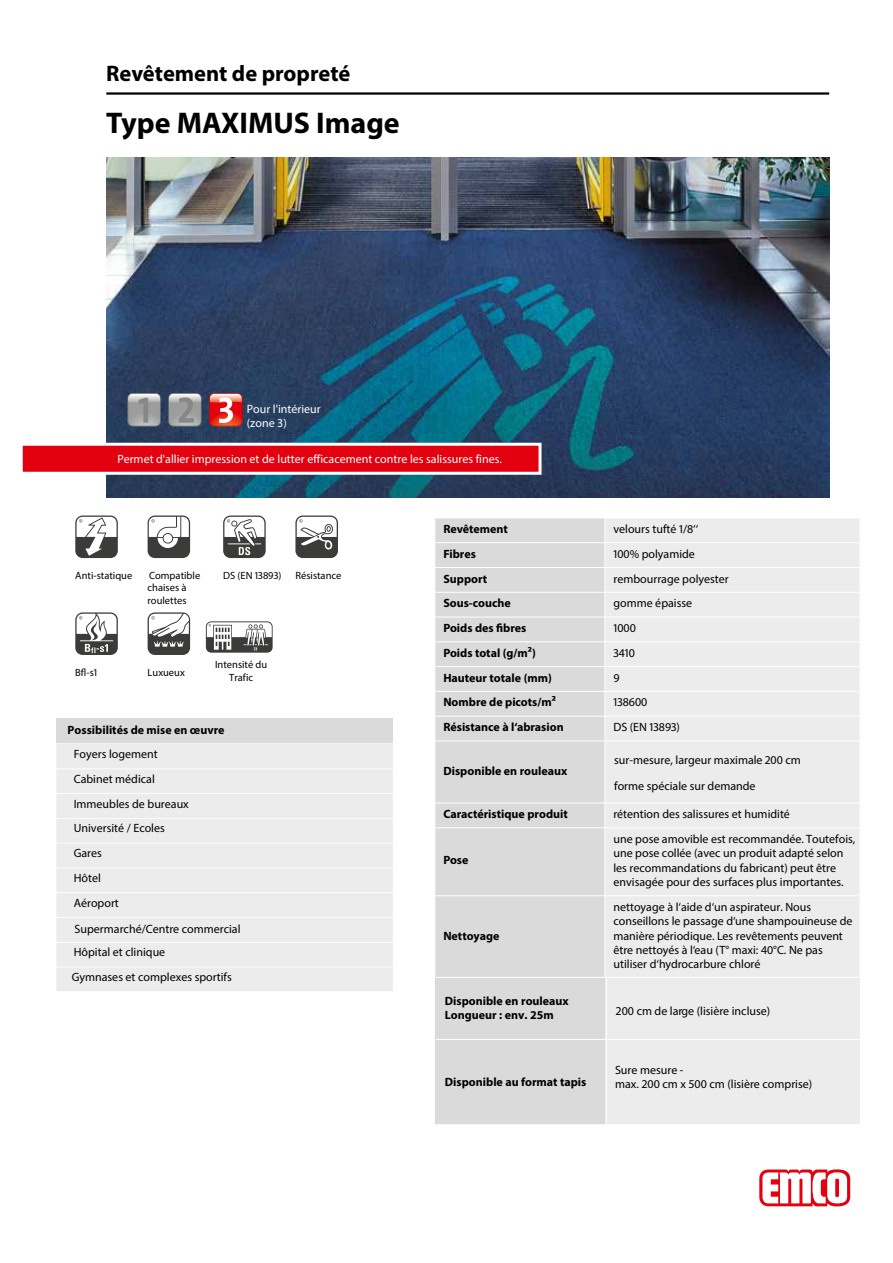
<style>
.page{position:relative;width:893px;height:1263px;background:#fff}
.page>*{position:absolute;margin:0;border:0;box-sizing:border-box;transform-origin:0 0}
.t1{font:700 30px "Myriad Pro";color:#000}
.t2{font:700 22.5px "Myriad Pro";color:#000}
.t3{font:12px/14.4px "Myriad Pro";color:#000}
.t4{font:700 12px/13.8px "Myriad Pro";color:#000}
.t5{font:12px/14.4px "Myriad Pro";color:#fff}
.t6{font:10.5px/12.6px "Myriad Pro";color:#000}
</style>
<div class="page">
<img style="left:106px;top:157px;width:723px;height:340px">
<hr style="left:106px;top:92px;width:723px;height:3px;background:#000">
<svg style="left:759px;top:1169px;width:91px;height:37px"></svg>
<svg style="left:75px;top:515px;width:43px;height:43px"></svg>
<svg style="left:148px;top:515px;width:42px;height:43px"></svg>
<svg style="left:223px;top:515px;width:43px;height:43px"></svg>
<svg style="left:295px;top:515px;width:43px;height:43px"></svg>
<svg style="left:75px;top:612px;width:43px;height:43px"></svg>
<svg style="left:148px;top:612px;width:42px;height:43px"></svg>
<svg style="left:206px;top:621px;width:67px;height:32px"></svg>
<div style="left:21px;top:444px;width:519px;height:29px;background:#e3000f"></div>
<div style="left:20px;top:443px;width:522px;height:32px;border:3px solid #fff"></div>
<svg style="left:168px;top:393px;width:33px;height:33px"></svg>
<svg style="left:209px;top:393px;width:33px;height:33px"></svg>
<svg style="left:128px;top:393px;width:33px;height:33px"></svg>
<div style="left:435px;top:518px;width:170px;height:606px;background:#dadada"></div>
<div style="left:605px;top:518px;width:255px;height:606px;background:#ececed"></div>
<hr style="left:434px;top:542px;width:171px;height:1px;background:#fff">
<hr style="left:605px;top:542px;width:255px;height:1px;background:#fff">
<hr style="left:434px;top:567px;width:171px;height:1px;background:#fff">
<hr style="left:605px;top:567px;width:255px;height:1px;background:#fff">
<hr style="left:434px;top:592px;width:171px;height:1px;background:#fff">
<hr style="left:605px;top:592px;width:255px;height:1px;background:#fff">
<hr style="left:434px;top:617px;width:171px;height:1px;background:#fff">
<hr style="left:605px;top:617px;width:255px;height:1px;background:#fff">
<hr style="left:434px;top:641px;width:171px;height:1px;background:#fff">
<hr style="left:605px;top:641px;width:255px;height:1px;background:#fff">
<hr style="left:434px;top:666px;width:171px;height:1px;background:#fff">
<hr style="left:605px;top:666px;width:255px;height:1px;background:#fff">
<hr style="left:434px;top:691px;width:171px;height:1px;background:#fff">
<hr style="left:605px;top:691px;width:255px;height:1px;background:#fff">
<hr style="left:434px;top:716px;width:171px;height:1px;background:#fff">
<hr style="left:605px;top:716px;width:255px;height:1px;background:#fff">
<svg style="left:605px;top:518px;width:1px;height:223px"></svg>
<hr style="left:434px;top:741px;width:171px;height:1px;background:#fff">
<hr style="left:605px;top:741px;width:255px;height:1px;background:#fff">
<hr style="left:605px;top:741px;width:1px;height:62px;background:#fff">
<hr style="left:434px;top:803px;width:171px;height:1px;background:#fff">
<hr style="left:605px;top:803px;width:255px;height:1px;background:#fff">
<svg style="left:605px;top:804px;width:1px;height:23px"></svg>
<hr style="left:434px;top:827px;width:171px;height:1px;background:#fff">
<hr style="left:605px;top:827px;width:255px;height:1px;background:#fff">
<hr style="left:605px;top:828px;width:1px;height:67px;background:#fff">
<hr style="left:434px;top:895px;width:171px;height:1px;background:#fff">
<hr style="left:605px;top:895px;width:255px;height:1px;background:#fff">
<hr style="left:605px;top:896px;width:1px;height:82px;background:#fff">
<div style="left:613px;top:747px;width:247px;height:80px;background:#ececed"></div>
<hr style="left:613px;top:798px;width:244px;height:1px;background:#ececed">
<div style="left:56px;top:718px;width:337px;height:25px;background:#dadada"></div>
<div style="left:56px;top:743px;width:337px;height:248px;background:#ececed"></div>
<hr style="left:50px;top:768px;width:360px;height:1px;background:#fff">
<hr style="left:50px;top:793px;width:360px;height:1px;background:#fff">
<hr style="left:50px;top:818px;width:360px;height:1px;background:#fff">
<hr style="left:50px;top:843px;width:360px;height:1px;background:#fff">
<hr style="left:50px;top:867px;width:360px;height:1px;background:#fff">
<hr style="left:50px;top:892px;width:360px;height:1px;background:#fff">
<hr style="left:50px;top:917px;width:360px;height:1px;background:#fff">
<hr style="left:50px;top:942px;width:360px;height:1px;background:#fff">
<hr style="left:50px;top:967px;width:360px;height:1px;background:#fff">
<hr style="left:436px;top:977px;width:170px;height:1px;background:#fff">
<hr style="left:606px;top:977px;width:256px;height:1px;background:#fff">
<hr style="left:606px;top:978px;width:1px;height:61px;background:#fff">
<hr style="left:436px;top:1039px;width:170px;height:1px;background:#fff">
<hr style="left:606px;top:1039px;width:256px;height:1px;background:#fff">
<hr style="left:606px;top:1040px;width:1px;height:86px;background:#fff">
<hr style="left:615px;top:983px;width:243px;height:1px;background:#ececed">
<div style="left:615px;top:984px;width:243px;height:50px;background:#ececed"></div>
<hr style="left:615px;top:1034px;width:243px;height:1px;background:#ececed">
<hr style="left:615px;top:1045px;width:243px;height:1px;background:#ececed">
<div style="left:615px;top:1046px;width:243px;height:76px;background:#ececed"></div>
<hr style="left:615px;top:1122px;width:243px;height:1px;background:#ececed">
<h2 class="t2" style="left:106px;top:58px;width:246px">Revêtement de propreté</h2>
<h1 class="t1" style="left:106px;top:103px;width:295px">Type MAXIMUS Image</h1>
<p class="t5" style="left:247px;top:401px;width:75px">Pour l'intérieur (zone 3)</p>
<p class="t5" style="left:117px;top:451px;width:386px">Permet d'allier impression et de lutter efficacement contre les salissures fines.</p>
<p class="t6" style="left:75px;top:569px;width:58px">Anti-statique</p>
<p class="t6" style="left:148px;top:569px;width:54px">Compatible chaises à roulettes</p>
<p class="t6" style="left:223px;top:569px;width:60px">DS (EN 13893)</p>
<p class="t6" style="left:295px;top:569px;width:47px">Résistance</p>
<p class="t6" style="left:75px;top:666px;width:23px">Bfl-s1</p>
<p class="t6" style="left:148px;top:666px;width:39px">Luxueux</p>
<p class="t6" style="left:215px;top:658px;width:54px;line-height:13px;text-align:center">Intensité du<br>Trafic</p>
<p class="t4" style="left:68px;top:722px;width:158px">Possibilités de mise en œuvre</p>
<p class="t3" style="left:74px;top:742px;width:117px;line-height:24.8px">Foyers logement<br>Cabinet médical<br>Immeubles de bureaux<br>Université / Ecoles<br>Gares<br>Hôtel<br>Aéroport</p>
<p class="t3" style="left:72px;top:939px;width:162px;line-height:25.3px">Hôpital et clinique<br>Gymnases et complexes sportifs</p>
<p class="t3" style="left:75px;top:922px;width:167px">Supermarché/Centre commercial</p>
<p class="t4" style="left:443px;top:522px;width:66px">Revêtement</p>
<p class="t3" style="left:613px;top:521px;width:86px">velours tufté 1/8‘‘</p>
<p class="t4" style="left:443px;top:546px;width:34px">Fibres</p>
<p class="t3" style="left:613px;top:546px;width:83px">100% polyamide</p>
<p class="t4" style="left:443px;top:571px;width:45px">Support</p>
<p class="t3" style="left:613px;top:571px;width:117px">rembourrage polyester</p>
<p class="t4" style="left:443px;top:596px;width:69px">Sous-couche</p>
<p class="t3" style="left:613px;top:596px;width:80px">gomme épaisse</p>
<p class="t4" style="left:443px;top:621px;width:85px">Poids des fibres</p>
<p class="t3" style="left:613px;top:621px;width:24px">1000</p>
<p class="t4" style="left:443px;top:645px;width:94px">Poids total (g/m²)</p>
<p class="t3" style="left:613px;top:645px;width:23px">3410</p>
<p class="t4" style="left:443px;top:670px;width:110px">Hauteur totale (mm)</p>
<p class="t3" style="left:613px;top:670px;width:8px">9</p>
<p class="t4" style="left:443px;top:695px;width:114px">Nombre de picots/m²</p>
<p class="t3" style="left:613px;top:695px;width:35px">138600</p>
<p class="t4" style="left:443px;top:720px;width:122px">Résistance à l‘abrasion</p>
<p class="t3" style="left:613px;top:720px;width:68px">DS (EN 13893)</p>
<p class="t4" style="left:443px;top:763px;width:125px">Disponible en rouleaux</p>
<p class="t3" style="left:614px;top:747px;width:188px;line-height:25.5px">sur-mesure, largeur maximale 200 cm forme spéciale sur demande</p>
<p class="t4" style="left:443px;top:807px;width:126px">Caractéristique produit</p>
<p class="t3" style="left:613px;top:806px;width:178px">rétention des salissures et humidité</p>
<p class="t4" style="left:443px;top:853px;width:27px">Pose</p>
<p class="t3" style="left:613px;top:831px;width:243px">une pose amovible est recommandée. Toutefois, une pose collée (avec un produit adapté selon les recommandations du fabricant) peut être envisagée pour des surfaces plus importantes.</p>
<p class="t4" style="left:443px;top:928px;width:58px">Nettoyage</p>
<p class="t3" style="left:613px;top:899px;width:241px">nettoyage à l‘aide d‘un aspirateur. Nous conseillons le passage d‘une shampouineuse de manière périodique. Les revêtements peuvent être nettoyés à l‘eau (T° maxi: 40°C. Ne pas utiliser d‘hydrocarbure chloré</p>
<p class="t4" style="left:445px;top:994px;width:125px">Disponible en rouleaux<br>Longueur : env. 25m</p>
<p class="t3" style="left:616px;top:1004px;width:156px">200 cm de large (lisière incluse)</p>
<p class="t4" style="left:445px;top:1074px;width:143px">Disponible au format tapis</p>
<p class="t3" style="left:615px;top:1062px;width:199px">Sure mesure -<br>max. 200 cm x 500 cm (lisière comprise)</p>
</div>
